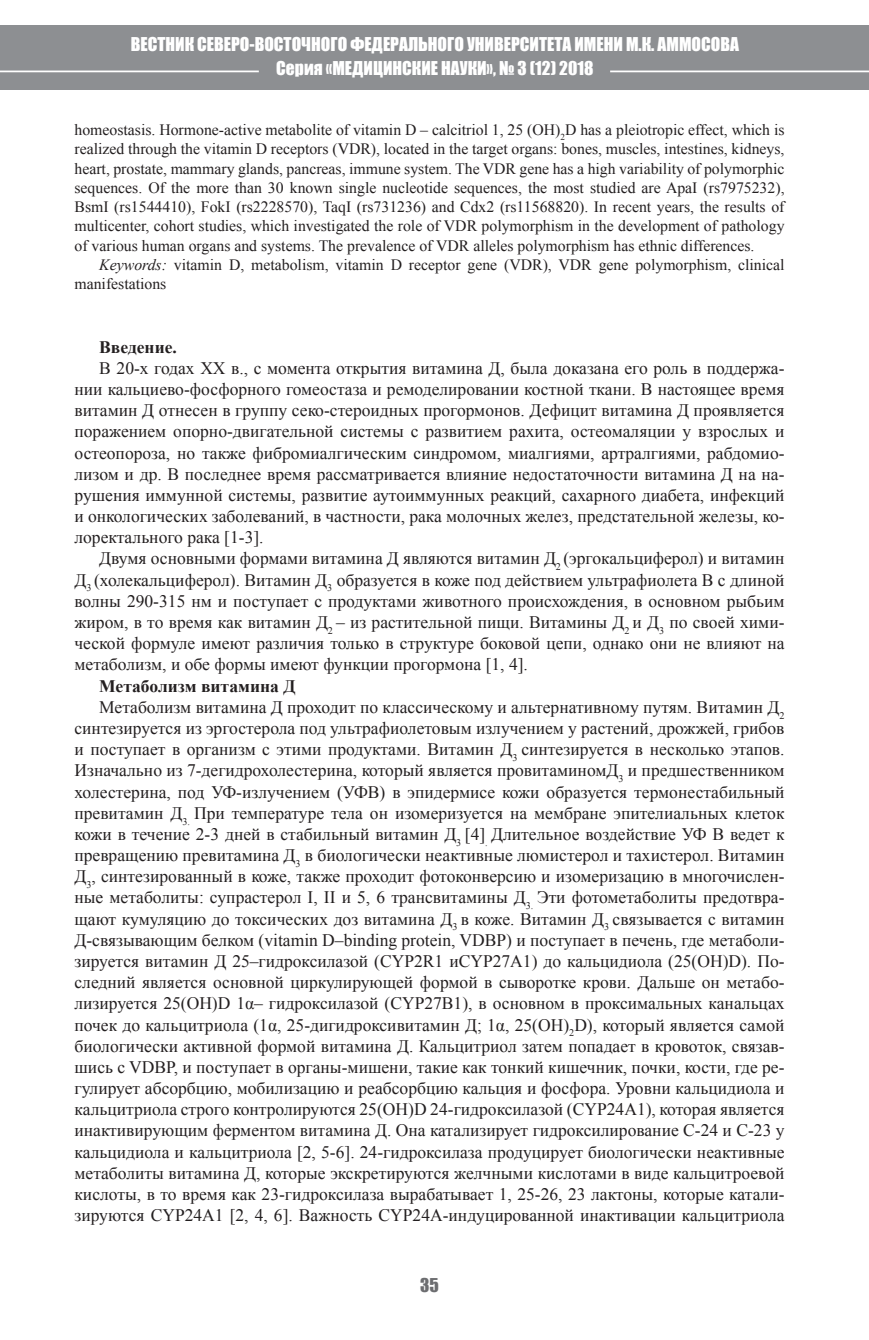
<style>
.page{position:relative;width:869px;height:1340px;background:#fff}
.page>*{position:absolute;margin:0;border:0;box-sizing:border-box;transform-origin:0 0}
.Обычный{font:17.5px/21.2px "Times New Roman";color:#231f20;text-align:justify}
.t1{font:17.5px/24.5px "Impact";color:#fff;text-align:center}
.Обычный-2{font:700 17.5px "Times New Roman";color:#231f20}
.t2{font:17.5px "Impact";color:#6c6d70}
.Обычный-3{font:15.75px/19.2px "Times New Roman";color:#231f20;text-align:justify}
.s1{font-style:italic}
</style>
<div class="page">
<div style="left:0;top:25px;width:868px;height:64px;background:#8d8f92"></div>
<hr style="left:0;top:71px;width:259px;height:1px;background:#fff">
<hr style="left:610px;top:71px;width:258px;height:1px;background:#fff">
<p class="t1" style="left:131px;top:31px;width:609px">ВЕСТНИК СЕВЕРО-ВОСТОЧНОГО ФЕДЕРАЛЬНОГО УНИВЕРСИТЕТА ИМЕНИ М.К. АММОСОВА<br>Серия «МЕДИЦИНСКИЕ НАУКИ», № 3 (12) 2018</p>
<p class="Обычный-3" style="left:74px;top:120px;width:711px">homeostasis. Hormone-active metabolite of vitamin D – calcitriol 1, 25 (OH)<sub>2</sub>D has a pleiotropic effect, which is realized through the vitamin D receptors (VDR), located in the target organs: bones, muscles, intestines, kidneys, heart, prostate, mammary glands, pancreas, immune system. The VDR gene has a high variability of polymorphic sequences. Of the more than 30 known single nucleotide sequences, the most studied are ApaI (rs7975232), BsmI (rs1544410), FokI (rs2228570), TaqI (rs731236) and Cdx2 (rs11568820). In recent years, the results of multicenter, cohort studies, which investigated the role of VDR polymorphism in the development of pathology of various human organs and systems. The prevalence of VDR alleles polymorphism has ethnic differences.</p>
<p class="Обычный-3" style="left:74px;top:255px;width:711px;text-indent:25px"><span class="s1">Keywords:</span> vitamin D, metabolism, vitamin D receptor gene (VDR), VDR gene polymorphism, clinical manifestations</p>
<p class="Обычный-2" style="left:99px;top:335px;width:79px">Введение.</p>
<p class="Обычный" style="left:74px;top:357px;width:711px;text-indent:25px">В 20-х годах XX в., с момента открытия витамина Д, была доказана его роль в поддержа&shy;нии кальциево-фосфорного гомеостаза и ремоделировании костной ткани. В настоящее время витамин Д отнесен в группу секо-стероидных прогормонов. Дефицит витамина Д проявляется поражением опорно-двигательной системы с развитием рахита, остеомаляции у взрослых и остеопороза, но также фибромиалгическим синдромом, миалгиями, артралгиями, рабдомио&shy;лизом и др. В последнее время рассматривается влияние недостаточности витамина Д на на&shy;рушения иммунной системы, развитие аутоиммунных реакций, сахарного диабета, инфекций и онкологических заболеваний, в частности, рака молочных желез, предстательной железы, ко&shy;лоректального рака [1-3].</p>
<p class="Обычный" style="left:74px;top:547px;width:711px;text-indent:25px">Двумя основными формами витамина Д являются витамин Д<sub>2</sub> (эргокальциферол) и витамин Д<sub>3</sub> (холекальциферол). Витамин Д<sub>3</sub> образуется в коже под действием ультрафиолета В с длиной волны 290-315 нм и поступает с продуктами животного происхождения, в основном рыбьим жиром, в то время как витамин Д<sub>2</sub> – из растительной пищи. Витамины Д<sub>2</sub> и Д<sub>3</sub> по своей хими&shy;ческой формуле имеют различия только в структуре боковой цепи, однако они не влияют на метаболизм, и обе формы имеют функции прогормона [1, 4].</p>
<p class="Обычный-2" style="left:99px;top:673px;width:197px">Метаболизм витамина Д</p>
<p class="Обычный" style="left:74px;top:696px;width:711px;text-indent:25px">Метаболизм витамина Д проходит по классическому и альтернативному путям. Витамин Д<sub>2 </sub>синтезируется из эргостерола под ультрафиолетовым излучением у растений, дрожжей, грибов и поступает в организм с этими продуктами. Витамин Д<sub>3</sub> синтезируется в несколько этапов.<br>Изначально из 7-дегидрохолестерина, который является провитаминомД<sub>3</sub> и предшественником холестерина, под УФ-излучением (УФВ) в эпидермисе кожи образуется термонестабильный превитамин Д<sub>3.</sub> При температуре тела он изомеризуется на мембране эпителиальных клеток кожи в течение 2-3 дней в стабильный витамин Д<sub>3</sub> [4]<sub>.</sub> Длительное воздействие УФ В ведет к превращению превитамина Д<sub>3</sub> в биологически неактивные люмистерол и тахистерол. Витамин Д<sub>3</sub>, синтезированный в коже, также проходит фотоконверсию и изомеризацию в многочислен&shy;ные метаболиты: супрастерол I, II и 5, 6 трансвитамины Д<sub>3.</sub> Эти фотометаболиты предотвра&shy;щают кумуляцию до токсических доз витамина Д<sub>3</sub> в коже. Витамин Д<sub>3</sub> связывается с витамин Д-связывающим белком (vitamin D–binding protein, VDBP) и поступает в печень, где метаболи&shy;зируется витамин Д 25–гидроксилазой (CYP2R1 иCYP27A1) до кальцидиола (25(ОН)D). По&shy;следний является основной циркулирующей формой в сыворотке крови. Дальше он метабо&shy;лизируется 25(ОН)D 1α– гидроксилазой (CYP27В1), в основном в проксимальных канальцах почек до кальцитриола (1α, 25-дигидроксивитамин Д; 1α, 25(ОН)<sub>2</sub>D), который является самой биологически активной формой витамина Д. Кальцитриол затем попадает в кровоток, связав&shy;шись с VDBP, и поступает в органы-мишени, такие как тонкий кишечник, почки, кости, где ре&shy;гулирует абсорбцию, мобилизацию и реабсорбцию кальция и фосфора. Уровни кальцидиола и кальцитриола строго контролируются 25(ОН)D 24-гидроксилазой (CYP24A1), которая является инактивирующим ферментом витамина Д. Она катализирует гидроксилирование С-24 и С-23 у кальцидиола и кальцитриола [2, 5-6]. 24-гидроксилаза продуцирует биологически неактивные метаболиты витамина Д, которые экскретируются желчными кислотами в виде кальцитроевой кислоты, в то время как 23-гидроксилаза вырабатывает 1, 25-26, 23 лактоны, которые катали&shy;зируются CYP24A1 [2, 4, 6]. Важность CYP24A-индуцированной инактивации кальцитриола</p>
<p class="t2" style="left:420px;top:1271px;width:20px">35</p>
</div>
